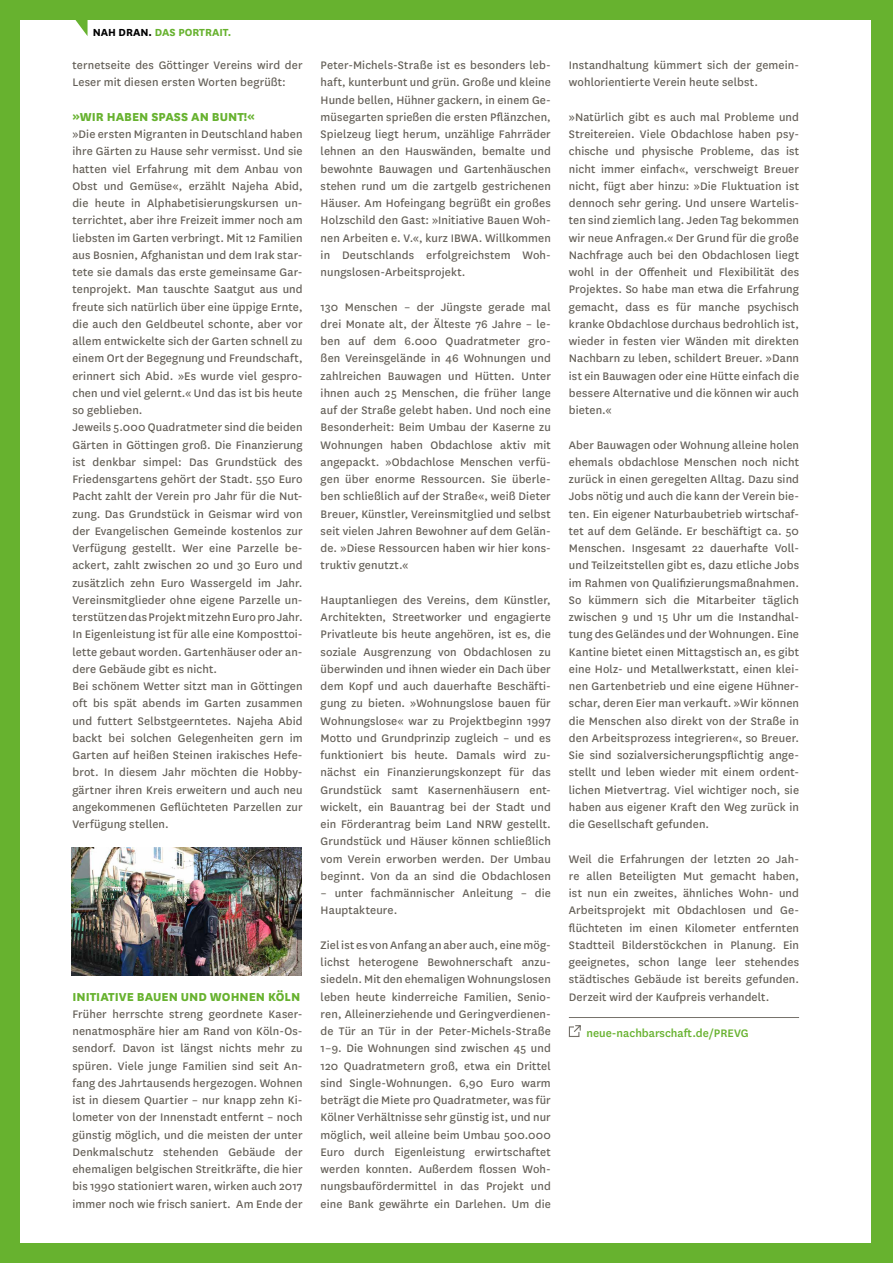
<style>
.page{position:relative;width:893px;height:1263px;background:#fff}
.page>*{position:absolute;margin:0;border:0;box-sizing:border-box;transform-origin:0 0}
.t1{font:800 13.5px "National";color:#67b22f}
.t2{font:12.75px/17.2px "National";letter-spacing:.01em;color:#635e56;text-align:justify}
.t3{font:500 12.75px "National";color:#67b22f}
.t4{font:700 12px "National";color:#67b22f}
.s1{color:#000001}
</style>
<div class="page">
<div style="left:0;top:1244px;width:893px;height:19px;background:#67b22f"></div>
<div style="left:872px;top:0;width:21px;height:1263px;background:#67b22f"></div>
<hr style="left:569px;top:1017px;width:230px;height:1px;background:#75716a">
<svg style="left:568px;top:1025px;width:13px;height:12px"></svg>
<img style="left:71px;top:848px;width:230px;height:127px">
<div style="left:0;top:0;width:19px;height:1263px;background:#67b22f"></div>
<div style="left:0;top:0;width:893px;height:19px;background:#67b22f"></div>
<svg style="left:73px;top:19px;width:15px;height:17px"></svg>
<p class="t4" style="left:93px;top:24px;width:140px"><span class="s1">NAH DRAN.</span> DAS PORTRAIT.</p>
<p class="t2" style="left:72px;top:56px;width:232px">ternetseite des Göttinger Vereins wird der<br>Leser mit diesen ersten Worten begrüßt:</p>
<p class="t1" style="left:72px;top:107px;width:184px">»WIR HABEN SPASS AN BUNT!«</p>
<p class="t2" style="left:72px;top:125px;width:232px;text-align:left">»Die ersten Migranten in Deutschland haben ihre Gärten zu Hause sehr vermisst. Und sie hatten viel Erfahrung mit dem Anbau von Obst und Gemüse«, erzählt Najeha Abid, die heute in Alphabetisierungskursen un&shy;terrichtet, aber ihre Freizeit immer noch am liebsten im Garten verbringt. Mit 12 Familien aus Bosnien, Afghanistan und dem Irak star&shy;tete sie damals das erste gemeinsame Gar&shy;tenprojekt. Man tauschte Saatgut aus und freute sich natürlich über eine üppige Ernte, die auch den Geldbeutel schonte, aber vor allem entwickelte sich der Garten schnell zu einem Ort der Begegnung und Freundschaft, erinnert sich Abid. »Es wurde viel gespro&shy;chen und viel gelernt.« Und das ist bis heute so geblieben.<br>Jeweils 5.000 Quadratmeter sind die beiden Gärten in Göttingen groß. Die Finanzierung ist denkbar simpel: Das Grundstück des Friedensgartens gehört der Stadt. 550 Euro Pacht zahlt der Verein pro Jahr für die Nut&shy;zung. Das Grundstück in Geismar wird von der Evangelischen Gemeinde kostenlos zur Verfügung gestellt. Wer eine Parzelle be&shy;ackert, zahlt zwischen 20 und 30 Euro und zusätzlich zehn Euro Wassergeld im Jahr.<br>Vereinsmitglieder ohne eigene Parzelle un&shy;terstützen das Projekt mit zehn Euro pro Jahr.<br>In Eigenleistung ist für alle eine Komposttoi&shy;lette gebaut worden. Gartenhäuser oder an&shy;dere Gebäude gibt es nicht.<br>Bei schönem Wetter sitzt man in Göttingen oft bis spät abends im Garten zusammen und futtert Selbstgeerntetes. Najeha Abid backt bei solchen Gelegenheiten gern im Garten auf heißen Steinen irakisches Hefe&shy;brot. In diesem Jahr möchten die Hobby&shy;gärtner ihren Kreis erweitern und auch neu angekommenen Geflüchteten Parzellen zur Verfügung stellen.</p>
<p class="t1" style="left:72px;top:987px;width:229px">INITIATIVE BAUEN UND WOHNEN KÖLN</p>
<p class="t2" style="left:72px;top:1005px;width:232px">Früher herrschte streng geordnete Kaser&shy;nenatmosphäre hier am Rand von Köln-Os&shy;sendorf. Davon ist längst nichts mehr zu spüren. Viele junge Familien sind seit An&shy;fang des Jahrtausends hergezogen. Wohnen ist in diesem Quartier – nur knapp zehn Ki&shy;lometer von der Innenstadt entfernt – noch günstig möglich, und die meisten der unter Denkmalschutz stehenden Gebäude der ehemaligen belgischen Streitkräfte, die hier bis 1990 stationiert waren, wirken auch 2017 immer noch wie frisch saniert. Am Ende der</p>
<p class="t2" style="left:321px;top:56px;width:232px">Peter-Michels-Straße ist es besonders leb&shy;haft, kunterbunt und grün. Große und kleine Hunde bellen, Hühner gackern, in einem Ge&shy;müsegarten sprießen die ersten Pflänzchen, Spielzeug liegt herum, unzählige Fahrräder lehnen an den Hauswänden, bemalte und bewohnte Bauwagen und Gartenhäuschen stehen rund um die zartgelb gestrichenen Häuser. Am Hofeingang begrüßt ein großes Holzschild den Gast: »Initiative Bauen Woh&shy;nen Arbeiten e. V.«, kurz IBWA. Willkommen in Deutschlands erfolgreichstem Woh&shy;nungslosen-Arbeitsprojekt.</p>
<p class="t2" style="left:321px;top:297px;width:232px">130 Menschen – der Jüngste gerade mal drei Monate alt, der Älteste 76 Jahre – le&shy;ben auf dem 6.000 Quadratmeter gro&shy;ßen Vereinsgelände in 46 Wohnungen und zahlreichen Bauwagen und Hütten. Unter ihnen auch 25 Menschen, die früher lange auf der Straße gelebt haben. Und noch eine Besonderheit: Beim Umbau der Kaserne zu Wohnungen haben Obdachlose aktiv mit angepackt. »Obdachlose Menschen verfü&shy;gen über enorme Ressourcen. Sie überle&shy;ben schließlich auf der Straße«, weiß Dieter Breuer, Künstler, Vereinsmitglied und selbst seit vielen Jahren Bewohner auf dem Gelän&shy;de. »Diese Ressourcen haben wir hier kons&shy;truktiv genutzt.«</p>
<p class="t2" style="left:321px;top:591px;width:232px">Hauptanliegen des Vereins, dem Künstler, Architekten, Streetworker und engagierte Privatleute bis heute angehören, ist es, die soziale Ausgrenzung von Obdachlosen zu überwinden und ihnen wieder ein Dach über dem Kopf und auch dauerhafte Beschäfti&shy;gung zu bieten. »Wohnungslose bauen für Wohnungslose« war zu Projektbeginn 1997<br>Motto und Grundprinzip zugleich – und es funktioniert bis heute. Damals wird zu&shy;nächst ein Finanzierungskonzept für das Grundstück samt Kasernenhäusern ent&shy;wickelt, ein Bauantrag bei der Stadt und ein Förderantrag beim Land NRW gestellt.<br>Grundstück und Häuser können schließlich vom Verein erworben werden. Der Umbau beginnt. Von da an sind die Obdachlosen</p>
<p class="t2" style="left:321px;top:884px;width:232px">– unter fachmännischer Anleitung – die<br>Hauptakteure.</p>
<p class="t2" style="left:321px;top:936px;width:232px">Ziel ist es von Anfang an aber auch, eine mög&shy;lichst heterogene Bewohnerschaft anzu&shy;siedeln. Mit den ehemaligen Wohnungslosen leben heute kinderreiche Familien, Senio&shy;ren, Alleinerziehende und Geringverdienen&shy;de Tür an Tür in der Peter-Michels-Straße 1–9. Die Wohnungen sind zwischen 45 und 120 Quadratmetern groß, etwa ein Drittel sind Single-Wohnungen. 6,90 Euro warm beträgt die Miete pro Quadratmeter, was für Kölner Verhältnisse sehr günstig ist, und nur möglich, weil alleine beim Umbau 500.000<br>Euro durch Eigenleistung erwirtschaftet werden konnten. Außerdem flossen Woh&shy;nungsbaufördermittel in das Projekt und eine Bank gewährte ein Darlehen. Um die</p>
<p class="t2" style="left:569px;top:56px;width:232px">Instandhaltung kümmert sich der gemein&shy;wohlorientierte Verein heute selbst.</p>
<p class="t2" style="left:569px;top:108px;width:232px">»Natürlich gibt es auch mal Probleme und Streitereien. Viele Obdachlose haben psy&shy;chische und physische Probleme, das ist nicht immer einfach«, verschweigt Breuer nicht, fügt aber hinzu: »Die Fluktuation ist dennoch sehr gering. Und unsere Wartelis&shy;ten sind ziemlich lang. Jeden Tag bekommen wir neue Anfragen.« Der Grund für die große Nachfrage auch bei den Obdachlosen liegt wohl in der Offenheit und Flexibilität des Projektes. So habe man etwa die Erfahrung gemacht, dass es für manche psychisch kranke Obdachlose durchaus bedrohlich ist, wieder in festen vier Wänden mit direkten Nachbarn zu leben, schildert Breuer. »Dann ist ein Bauwagen oder eine Hütte einfach die bessere Alternative und die können wir auch bieten.«</p>
<p class="t2" style="left:569px;top:435px;width:232px">Aber Bauwagen oder Wohnung alleine holen ehemals obdachlose Menschen noch nicht zurück in einen geregelten Alltag. Dazu sind Jobs nötig und auch die kann der Verein bie&shy;ten. Ein eigener Naturbaubetrieb wirtschaf&shy;tet auf dem Gelände. Er beschäftigt ca. 50<br>Menschen. Insgesamt 22 dauerhafte Voll&shy;und Teilzeitstellen gibt es, dazu etliche Jobs im Rahmen von Qualifizierungsmaßnahmen.<br>So kümmern sich die Mitarbeiter täglich zwischen 9 und 15 Uhr um die Instandhal&shy;tung des Geländes und der Wohnungen. Eine Kantine bietet einen Mittagstisch an, es gibt eine Holz- und Metallwerkstatt, einen klei&shy;nen Gartenbetrieb und eine eigene Hühner&shy;schar, deren Eier man verkauft. »Wir können die Menschen also direkt von der Straße in den Arbeitsprozess integrieren«, so Breuer.<br>Sie sind sozialversicherungspflichtig ange&shy;stellt und leben wieder mit einem ordent&shy;lichen Mietvertrag. Viel wichtiger noch, sie haben aus eigener Kraft den Weg zurück in die Gesellschaft gefunden.</p>
<p class="t2" style="left:569px;top:849px;width:232px">Weil die Erfahrungen der letzten 20 Jah&shy;re allen Beteiligten Mut gemacht haben, ist nun ein zweites, ähnliches Wohn- und Arbeitsprojekt mit Obdachlosen und Ge&shy;flüchteten im einen Kilometer entfernten Stadtteil Bilderstöckchen in Planung. Ein geeignetes, schon lange leer stehendes städtisches Gebäude ist bereits gefunden.<br>Derzeit wird der Kaufpreis verhandelt.</p>
<p class="t3" style="left:586px;top:1024px;width:164px">neue-nachbarschaft.de/PREVG</p>
</div>
